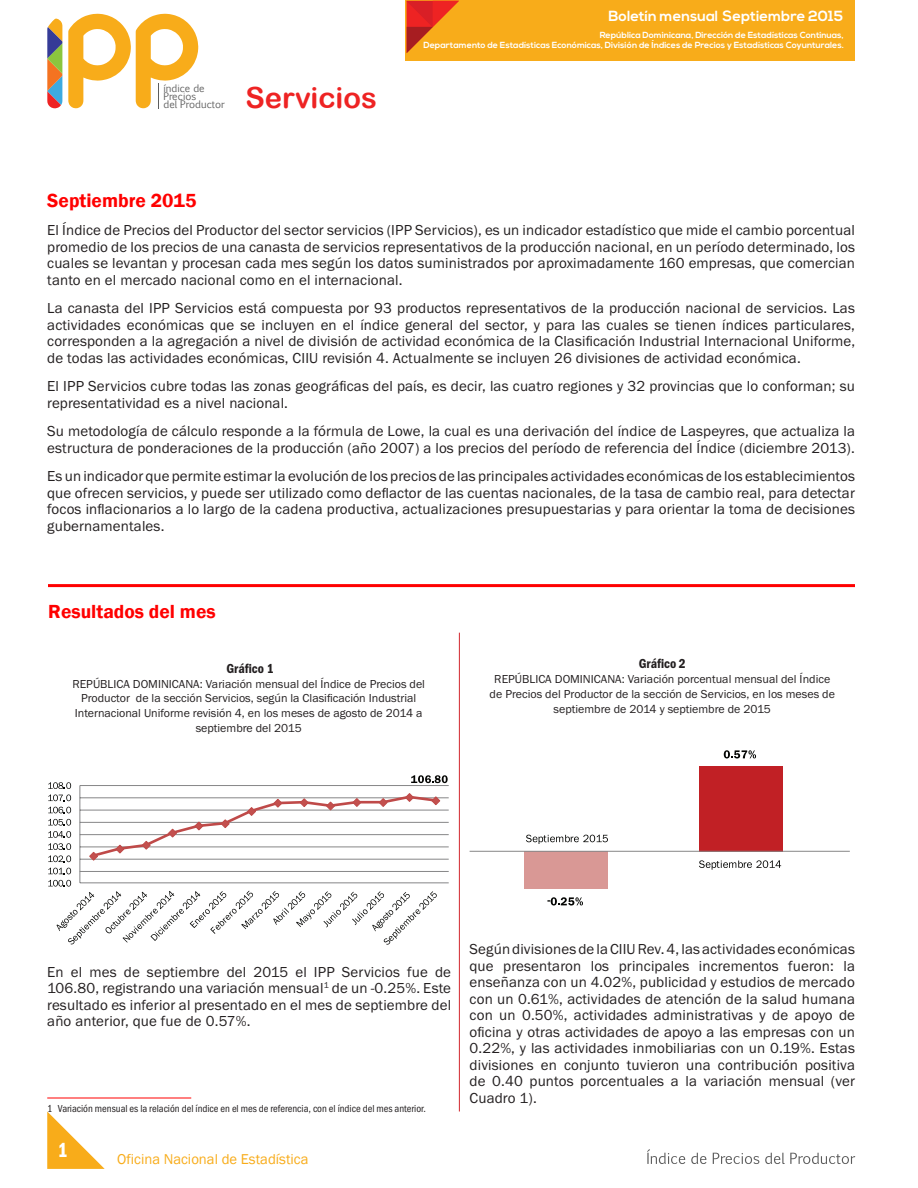
<style>
.page{position:relative;width:918px;height:1188px;background:#fff}
.page>*{position:absolute;margin:0;border:0;box-sizing:border-box;transform-origin:0 0}
.t1{font:29.1px "Arial Rounded MT Bold";color:#ee2323}
.Cuerpo_de_texto{font:21px "ITC Franklin Gothic Std Dm Cp";color:#fff}
.Sub-Title{font:600 19.5px "Franklin Gothic";color:#f00}
.Body{font:15px/16.5px "Franklin Got Itc TOT Boo";letter-spacing:.01em;color:#231f20;text-align:justify}
.t2{font:14.7px "Franklin Gothic";color:#f8ac1a}
.t3{font:700 14.7px "Nexa";color:#fff}
.Gráficos{font:13.5px "Franklin Got Itc TOT Dem Con";color:#231f20}
.Gráficos-2{font:12px/14.5px "Franklin Got Itc TOT Boo";color:#231f20;text-align:center}
.t4{font:600 12px "Franklin Gothic";color:#040503}
.footnote_text{font:10.5px "Franklin Got Itc TOT Boo Con";color:#231f20}
.t5{font:9.9px/8.1px "Euphemia CAS";color:#5d5d5d}
.t6{font:700 8.85px/10.6px "Nexa";color:#fff;text-align:right}
</style>
<div class="page">
<svg style="left:47px;top:1112px;width:58px;height:57px"></svg>
<svg style="left:647px;top:1149px;width:38px;height:15px"></svg>
<svg style="left:691px;top:1153px;width:16px;height:11px"></svg>
<svg style="left:713px;top:1153px;width:46px;height:11px"></svg>
<svg style="left:765px;top:1153px;width:90px;height:11px"></svg>
<div style="left:406px;top:0;width:449px;height:61px;background:#f8ac1a"></div>
<svg style="left:406px;top:1px;width:53px;height:52px"></svg>
<svg style="left:47px;top:19px;width:15px;height:89px"></svg>
<svg style="left:68px;top:14px;width:130px;height:94px"></svg>
<hr style="left:48px;top:584px;width:807px;height:3px;background:#f00">
<hr style="left:459px;top:633px;width:1px;height:478px;background:#d1232a">
<hr style="left:47px;top:1098px;width:144px;height:1px;background:#f00">
<hr style="left:80px;top:871px;width:369px;height:1px;background:#868687">
<hr style="left:80px;top:859px;width:369px;height:1px;background:#868687">
<hr style="left:80px;top:846px;width:369px;height:1px;background:#868687">
<hr style="left:80px;top:834px;width:369px;height:1px;background:#868687">
<hr style="left:80px;top:822px;width:369px;height:1px;background:#868687">
<hr style="left:80px;top:810px;width:369px;height:1px;background:#868687">
<hr style="left:80px;top:797px;width:369px;height:1px;background:#868687">
<hr style="left:80px;top:785px;width:369px;height:1px;background:#868687">
<hr style="left:79px;top:786px;width:1px;height:97px;background:#868687">
<hr style="left:80px;top:882px;width:369px;height:1px;background:#868687">
<svg style="left:88px;top:793px;width:353px;height:68px"></svg>
<svg style="left:411px;top:775px;width:37px;height:8px"></svg>
<svg style="left:48px;top:868px;width:23px;height:6px"></svg>
<svg style="left:48px;top:819px;width:23px;height:43px"></svg>
<svg style="left:48px;top:807px;width:23px;height:6px"></svg>
<svg style="left:48px;top:795px;width:23px;height:6px"></svg>
<svg style="left:48px;top:782px;width:23px;height:7px"></svg>
<svg style="left:48px;top:880px;width:389px;height:65px"></svg>
<div style="left:524px;top:851px;width:84px;height:37px;background:#d99895"></div>
<div style="left:699px;top:766px;width:83px;height:86px;background:#c12025"></div>
<hr style="left:470px;top:851px;width:380px;height:1px;background:#868687">
<svg style="left:551px;top:897px;width:32px;height:9px"></svg>
<svg style="left:724px;top:750px;width:32px;height:8px"></svg>
<svg style="left:526px;top:835px;width:82px;height:9px"></svg>
<svg style="left:699px;top:860px;width:82px;height:10px"></svg>
<p class="t5" style="left:163px;top:84px;width:63px">índice de<br>Precios<br>del Productor</p>
<h1 class="t1" style="left:245px;top:81px;width:133px">Servicios</h1>
<p class="t3" style="left:609px;top:8px;width:236px">Boletín mensual Septiembre 2015</p>
<p class="t6" style="left:423px;top:30px;width:422px">República Dominicana, Dirección de Estadísticas Continuas,<br>Departamento de Estadísticas Económicas, División de Índices de Precios y Estadísticas Coyunturales.</p>
<p class="Sub-Title" style="left:47px;top:188px;width:151px">Septiembre 2015</p>
<p class="Body" style="left:47px;top:222px;width:809px">El Índice de Precios del Productor del sector servicios (IPP Servicios), es un indicador estadístico que mide el cambio porcentual promedio de los precios de una canasta de servicios representativos de la producción nacional, en un período determinado, los cuales se levantan y procesan cada mes según los datos suministrados por aproximadamente 160 empresas, que comercian tanto en el mercado nacional como en el internacional.</p>
<p class="Body" style="left:47px;top:300px;width:809px">La canasta del IPP Servicios está compuesta por 93 productos representativos de la producción nacional de servicios. Las actividades económicas que se incluyen en el índice general del sector, y para las cuales se tienen índices particulares, corresponden a la agregación a nivel de división de actividad económica de la Clasificación Industrial Internacional Uniforme, de todas las actividades económicas, CIIU revisión 4. Actualmente se incluyen 26 divisiones de actividad económica.</p>
<p class="Body" style="left:47px;top:378px;width:809px">El IPP Servicios cubre todas las zonas geográficas del país, es decir, las cuatro regiones y 32 provincias que lo conforman; su representatividad es a nivel nacional.</p>
<p class="Body" style="left:47px;top:423px;width:809px">Su metodología de cálculo responde a la fórmula de Lowe, la cual es una derivación del índice de Laspeyres, que actualiza la estructura de ponderaciones de la producción (año 2007) a los precios del período de referencia del Índice (diciembre 2013).</p>
<p class="Body" style="left:47px;top:468px;width:809px">Es un indicador que permite estimar la evolución de los precios de las principales actividades económicas de los establecimientos que ofrecen servicios, y puede ser utilizado como deflactor de las cuentas nacionales, de la tasa de cambio real, para detectar focos inflacionarios a lo largo de la cadena productiva, actualizaciones presupuestarias y para orientar la toma de decisiones gubernamentales.</p>
<p class="Sub-Title" style="left:48px;top:599px;width:169px">Resultados del mes</p>
<p class="Gráficos" style="left:226px;top:661px;width:49px">Gráfico 1</p>
<p class="Gráficos-2" style="left:72px;top:677px;width:354px">REPÚBLICA DOMINICANA: Variación mensual del Índice de Precios del Productor de la sección Servicios, según la Clasificación Industrial Internacional Uniforme revisión 4, en los meses de agosto de 2014 a septiembre del 2015</p>
<p class="Gráficos" style="left:639px;top:655px;width:49px">Gráfico 2</p>
<p class="Gráficos-2" style="left:490px;top:671px;width:347px;line-height:15px">REPÚBLICA DOMINICANA: Variación porcentual mensual del Índice de Precios del Productor de la sección de Servicios, en los meses de septiembre de 2014 y septiembre de 2015</p>
<p class="Body" style="left:47px;top:964px;width:405px">En el mes de septiembre del 2015 el IPP Servicios fue de 106.80, registrando una variación mensual<sup>1</sup> de un -0.25%. Este resultado es inferior al presentado en el mes de septiembre del año anterior, que fue de 0.57%.</p>
<p class="footnote_text" style="left:47px;top:1102px;width:380px">1 Variación mensual es la relación del índice en el mes de referencia, con el índice del mes anterior.</p>
<p class="Cuerpo_de_texto" style="left:58px;top:1139px;width:10px">1</p>
<p class="t2" style="left:117px;top:1150px;width:193px">Oficina Nacional de Estadística</p>
<p class="t4" style="left:548px;top:893px;width:5px">-</p>
<p class="Body" style="left:470px;top:941px;width:387px">Según divisiones de la CIIU Rev. 4, las actividades económicas que presentaron los principales incrementos fueron: la enseñanza con un 4.02%, publicidad y estudios de mercado con un 0.61%, actividades de atención de la salud humana con un 0.50%, actividades administrativas y de apoyo de oficina y otras actividades de apoyo a las empresas con un 0.22%, y las actividades inmobiliarias con un 0.19%. Estas divisiones en conjunto tuvieron una contribución positiva de 0.40 puntos porcentuales a la variación mensual (ver Cuadro 1).</p>
</div>
